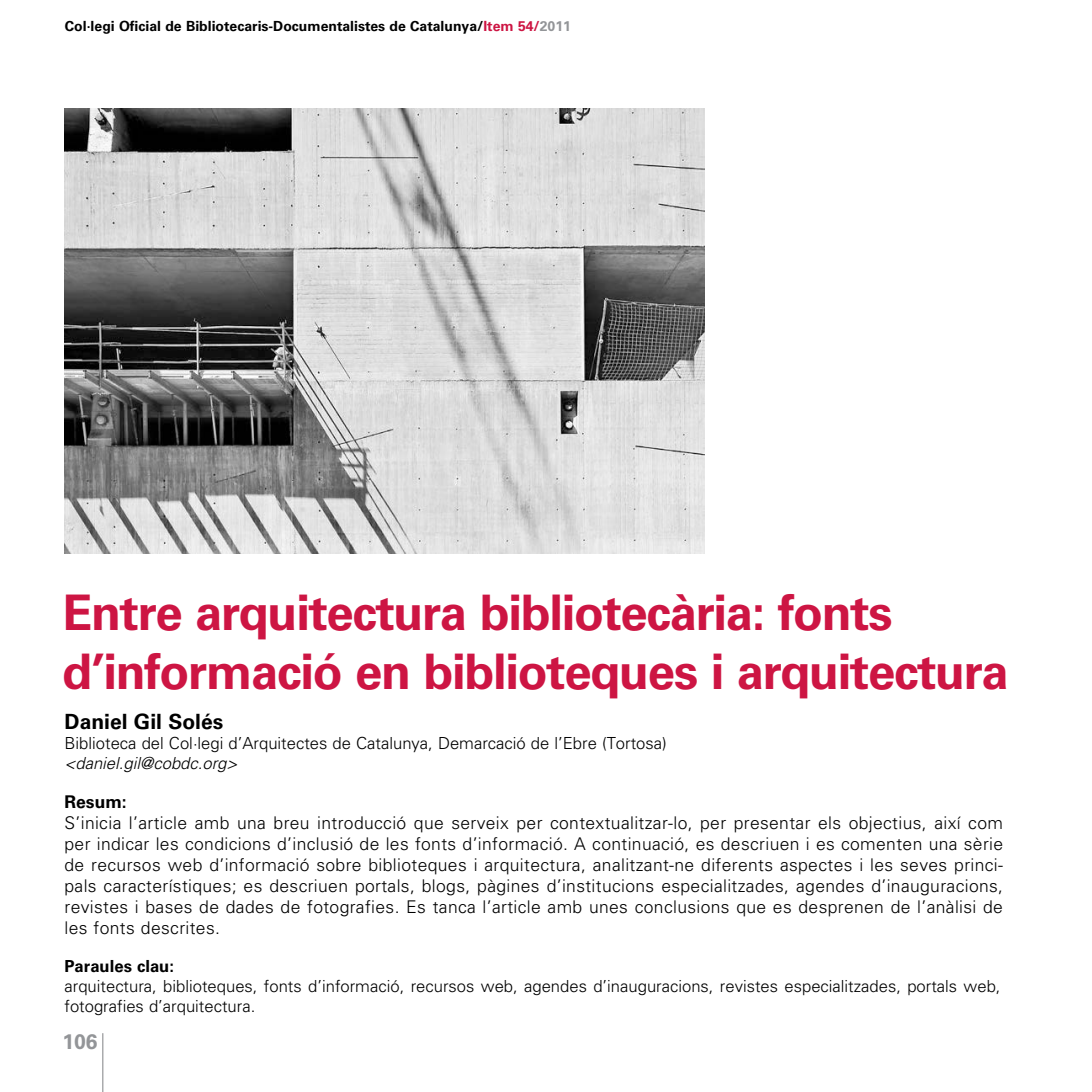
<style>
.page{position:relative;width:1092px;height:1092px;background:#fff}
.page>*{position:absolute;margin:0;border:0;box-sizing:border-box;transform-origin:0 0}
.t1{font:700 49px/58.8px "Univers";letter-spacing:-.025em;color:#cd1543}
.t2{font:700 21px "Univers";color:#000}
.t3{font:700 21px "Univers";color:#939598}
.t4{font:300 17.5px/21px "Univers";letter-spacing:.02em;color:#000;text-align:justify}
.t5{font:700 17.5px "Univers";color:#000}
.t6{font:300 16.62px/19.9px "Univers";color:#000}
.t7{font:italic 300 16.62px "Univers";color:#000}
.t8{font:700 16.62px "Univers";color:#000}
.t9{font:700 14px "Univers";color:#000}
.s1{color:#cd1543}
.s2{color:#939598}
</style>
<div class="page">
<hr style="left:102px;top:1033px;width:1px;height:58px;background:#808285">
<img style="left:64px;top:109px;width:640px;height:444px">
<p class="t9" style="left:65px;top:17px;width:507px">Col·legi Oficial de Bibliotecaris-Documentalistes de Catalunya/<span class="s1">Item 54/</span><span class="s2">2011</span></p>
<h1 class="t1" style="left:62px;top:584px;width:947px">Entre arquitectura bibliotecària: fonts d’informació en biblioteques i arquitectura</h1>
<p class="t2" style="left:64px;top:709px;width:160px">Daniel Gil Solés</p>
<p class="t6" style="left:64px;top:733px;width:603px">Biblioteca del Col·legi d’Arquitectes de Catalunya, Demarcació de l’Ebre (Tortosa)</p>
<p class="t7" style="left:64px;top:753px;width:174px">&lt;daniel.gil@cobdc.org&gt;</p>
<p class="t5" style="left:64px;top:791px;width:64px">Resum:</p>
<p class="t4" style="left:64px;top:812px;width:940px">S’inicia l’article amb una breu introducció que serveix per contextualitzar-lo, per presentar els objectius, així com per indicar les condicions d’inclusió de les fonts d’informació. A continuació, es descriuen i es comenten una sèrie de recursos web d’informació sobre biblioteques i arquitectura, analitzant-ne diferents aspectes i les seves princi&shy;pals característiques; es descriuen portals, blogs, pàgines d’institucions especialitzades, agendes d’inauguracions, revistes i bases de dades de fotografies. Es tanca l’article amb unes conclusions que es desprenen de l’anàlisi de les fonts descrites.</p>
<p class="t8" style="left:64px;top:955px;width:111px">Paraules clau:</p>
<p class="t6" style="left:64px;top:975px;width:937px">arquitectura, biblioteques, fonts d’informació, recursos web, agendes d’inauguracions, revistes especialitzades, portals web, fotografies d’arquitectura.</p>
<p class="t3" style="left:62px;top:1029px;width:37px">106</p>
</div>
